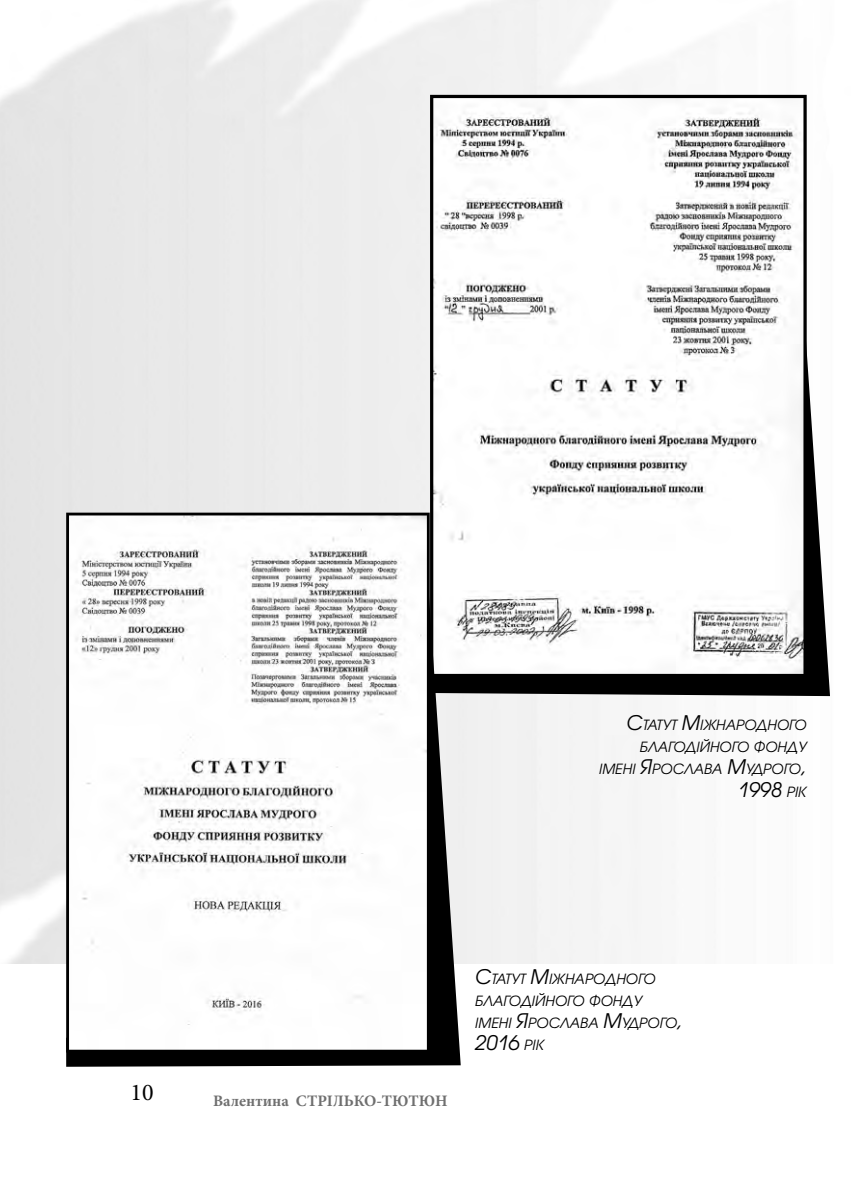
<style>
.page{position:relative;width:851px;height:1191px;background:#fff}
.page>*{position:absolute;margin:0;border:0;box-sizing:border-box;transform-origin:0 0}
.t1{font:24px "Minion Pro";color:#000}
.t2{font:italic 20px "Avant Garde Gothic C";color:#000}
.t3{font:700 16px "Minion Pro";color:#6f6f6f}
.t4{font:italic 14px/22px "Avant Garde Gothic C";color:#000;text-align:right}
.s1{font-size:20px}
.s2{font-size:14px}
</style>
<div class="page">
<img style="left:0;top:0;width:830px;height:963px">
<svg style="left:410px;top:193px;width:419px;height:503px"></svg>
<svg style="left:430px;top:95px;width:376px;height:582px"></svg>
<svg style="left:66px;top:562px;width:394px;height:504px;fill:#000"></svg>
<svg style="left:66px;top:512px;width:363px;height:540px"></svg>
<p class="t4" style="left:599px;top:716px;width:209px"><span class="s1">С</span>ТАТУТ <span class="s1">М</span>ІЖНАРОДНОГО<br>БЛАГОДІЙНОГО ФОНДУ<br>ІМЕНІ <span class="s1">Я</span>РОСЛАВА <span class="s1">М</span>УДРОГО<span class="s1">,</span></p>
<h2 class="t2" style="left:737px;top:781px;width:70px">1998 <span class="s2">РІК</span></h2>
<h1 class="t1" style="left:130px;top:1082px;width:25px">10</h1>
<p class="t3" style="left:213px;top:1091px;width:236px">Валентина СТРІЛЬКО-ТЮТЮН</p>
<p class="t4" style="left:475px;top:969px;width:209px;text-align:left"><span class="s1">С</span>ТАТУТ <span class="s1">М</span>ІЖНАРОДНОГО<br>БЛАГОДІЙНОГО ФОНДУ<br>ІМЕНІ <span class="s1">Я</span>РОСЛАВА <span class="s1">М</span>УДРОГО<span class="s1">,</span></p>
<h2 class="t2" style="left:475px;top:1035px;width:70px">2016 <span class="s2">РІК</span></h2>
</div>
